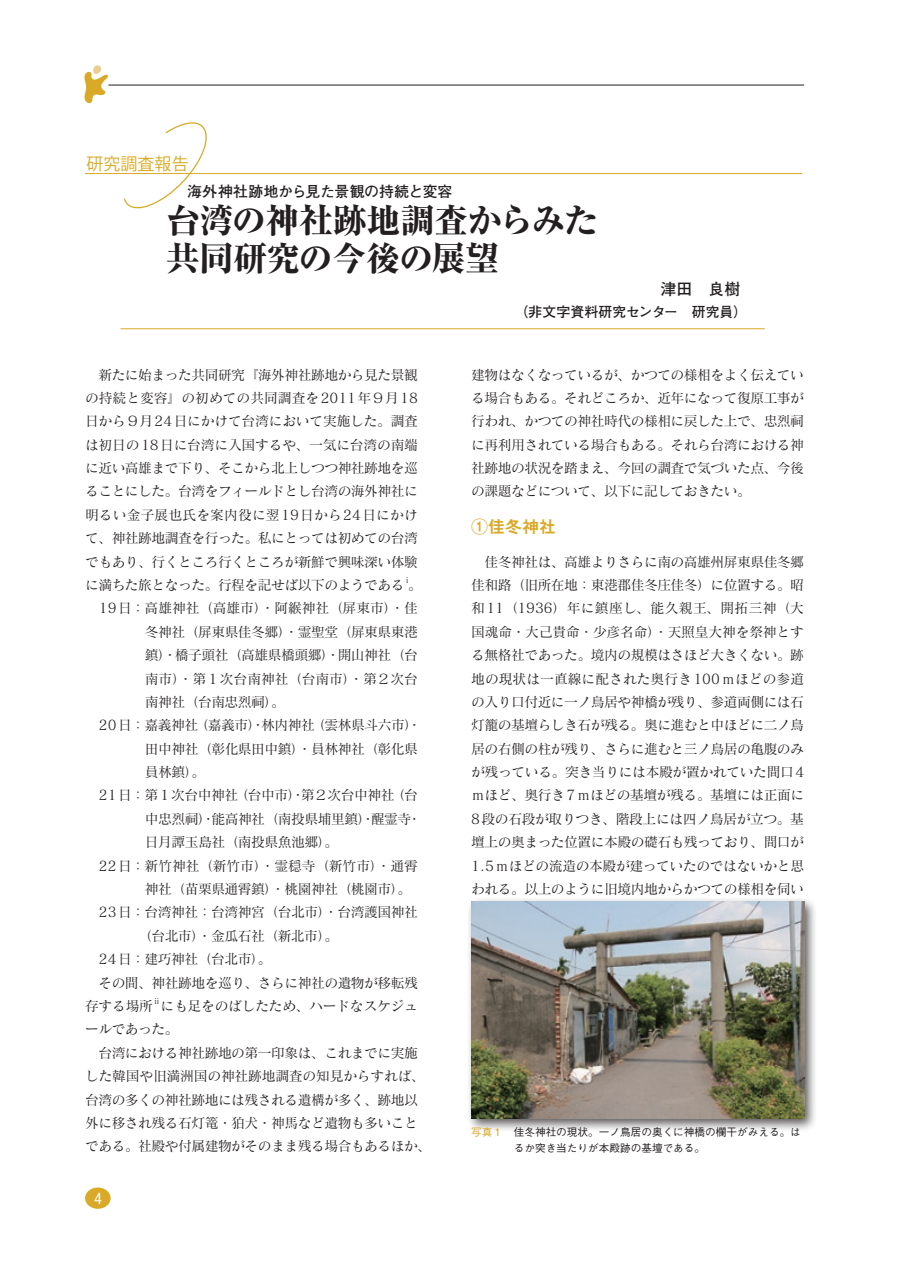
<style>
.page{position:relative;width:902px;height:1263px;background:#fff}
.page>*{position:absolute;margin:0;border:0;box-sizing:border-box;transform-origin:0 0}
.t1{font:800 34.05px/38.2px "Ryumin Pro";letter-spacing:-.015em;color:#231f20}
.t2{font:300 19.2px "Jomin Std";color:#231f20}
.t3{font:16.95px "Koz Go Pro";color:#d9a927}
.t4{font:16.95px "Midashi Go Pro MB31";color:#d9a927}
.t5{font:700 15.9px "Futo Go B101 Pro";color:#231f20}
.t6{font:500 15.45px "Gothic BBB Pro";color:#fff}
.t7{font:700 14.85px "Futo Go B101 Pro";letter-spacing:-.005em;color:#231f20}
.t8{font:13.8px/23.4px "Matisse Pro M";letter-spacing:-.04em;color:#231f20}
.t9{font:13.8px "Matisse Pro M";letter-spacing:-.005em;color:#231f20}
.t10{font:13.8px "Matisse Pro M";letter-spacing:-.01em;color:#231f20}
.t11{font:700 13.8px "Futo Go B101 Pro";letter-spacing:.005em;color:#231f20}
.t12{font:500 10.65px/15.9px "Gothic BBB Pro";color:#231f20}
.t13{font:8.1px "Matisse Pro M";color:#231f20}
.s1{color:#d9a927}
</style>
<div class="page">
<img style="left:84px;top:79px;width:28px;height:25px">
<hr style="left:108px;top:85px;width:696px;height:1px;background:#231f20">
<img style="left:84px;top:65px;width:24px;height:14px">
<div style="left:85px;top:1187px;width:26px;height:22px;background:#d9a927;border-radius:50%"></div>
<hr style="left:85px;top:173px;width:717px;height:1px;background:#d9a927">
<hr style="left:120px;top:328px;width:644px;height:1px;background:#d9a927">
<svg style="left:123px;top:122px;width:91px;height:87px"></svg>
<div style="left:465px;top:896px;width:352px;height:236px;background:#231f20;opacity:.75"></div>
<img style="left:471px;top:901px;width:333px;height:217px">
<p class="t3" style="left:87px;top:153px;width:104px">研究調査報告</p>
<p class="t7" style="left:187px;top:180px;width:267px">海外神社跡地から見た景観の持続と変容</p>
<p class="t1" style="left:166px;top:199px;width:433px">台湾の神社跡地調査からみた共同研究の今後の展望</p>
<p class="t8" style="left:85px;top:362px;width:338px">　新たに始まった共同研究『海外神社跡地から見た景観の持続と変容』の初めての共同調査を2011年９月18日から９月24日にかけて台湾において実施した。調査は初日の18日に台湾に入国するや、一気に台湾の南端に近い高雄まで下り、そこから北上しつつ神社跡地を巡ることにした。台湾をフィールドとし台湾の海外神社に明るい金子展也氏を案内役に翌19日から24日にかけて、神社跡地調査を行った。私にとっては初めての台湾でもあり、行くところ行くところが新鮮で興味深い体験に満ちた旅となった。行程を記せば以下のようである。</p>
<p class="t2" style="left:101px;top:575px;width:116px;rotate:-5deg">研究調査報告</p>
<p class="t13" style="left:406px;top:575px;width:4px">i</p>
<p class="t9" style="left:99px;top:600px;width:320px">19日：高雄神社（高雄市）・阿緱神社（屏東市）・佳</p>
<p class="t8" style="left:145px;top:620px;width:275px">冬神社（屏東県佳冬郷）・霊聖堂（屏東県東港</p>
<p class="t8" style="left:145px;top:643px;width:274px">鎮）・橋子頭社（高雄県橋頭郷）・開山神社（台</p>
<p class="t10" style="left:145px;top:670px;width:274px">南市）・第１次台南神社（台南市）・第２次台</p>
<p class="t8" style="left:145px;top:690px;width:142px">南神社（台南忠烈祠）。</p>
<p class="t8" style="left:99px;top:713px;width:324px">20日：嘉義神社（嘉義市）・林内神社（雲林県斗六市）・</p>
<p class="t8" style="left:145px;top:736px;width:275px">田中神社（彰化県田中鎮）・員林神社（彰化県</p>
<p class="t8" style="left:145px;top:760px;width:62px">員林鎮）。</p>
<p class="t8" style="left:99px;top:783px;width:320px">21日：第１次台中神社（台中市）・第２次台中神社（台</p>
<p class="t8" style="left:145px;top:807px;width:278px">中忠烈祠）・能高神社（南投県埔里鎮）・醒霊寺・</p>
<p class="t8" style="left:145px;top:830px;width:195px">日月譚玉島社（南投県魚池郷）。</p>
<p class="t9" style="left:99px;top:857px;width:320px">22日：新竹神社（新竹市）・霊穏寺（新竹市）・通霄</p>
<p class="t8" style="left:145px;top:877px;width:268px">神社（苗栗県通霄鎮）・桃園神社（桃園市）。</p>
<p class="t8" style="left:99px;top:900px;width:320px">23日：台湾神社：台湾神宮（台北市）・台湾護国神社</p>
<p class="t8" style="left:138px;top:923px;width:202px">（台北市）・金瓜石社（新北市）。</p>
<p class="t8" style="left:99px;top:947px;width:174px">24日：建巧神社（台北市）。</p>
<p class="t8" style="left:85px;top:970px;width:334px">　その間、神社跡地を巡り、さらに神社の遺物が移転残</p>
<p class="t8" style="left:85px;top:994px;width:69px">存する場所</p>
<p class="t13" style="left:154px;top:996px;width:6px">ii</p>
<p class="t8" style="left:85px;top:994px;width:348px;text-indent:75px">にも足をのばしたため、ハードなスケジュールであった。<br>　台湾における神社跡地の第一印象は、これまでに実施した韓国や旧満洲国の神社跡地調査の知見からすれば、台湾の多くの神社跡地には残される遺構が多く、跡地以外に移され残る石灯篭・狛犬・神馬など遺物も多いことである。社殿や付属建物がそのまま残る場合もあるほか、</p>
<p class="t6" style="left:94px;top:1186px;width:9px">4</p>
<p class="t5" style="left:660px;top:276px;width:81px">津田　良樹</p>
<p class="t11" style="left:514px;top:300px;width:234px">（非文字資料研究センター　研究員）</p>
<p class="t8" style="left:471px;top:362px;width:334px;text-align:justify">建物はなくなっているが、かつての様相をよく伝えている場合もある。それどころか、近年になって復原工事が行われ、かつての神社時代の様相に戻した上で、忠烈祠に再利用されている場合もある。それら台湾における神社跡地の状況を踏まえ、今回の調査で気づいた点、今後の課題などについて、以下に記しておきたい。</p>
<p class="t4" style="left:471px;top:513px;width:87px">①佳冬神社</p>
<p class="t8" style="left:471px;top:549px;width:334px;text-align:justify">　佳冬神社は、高雄よりさらに南の高雄州屏東県佳冬郷佳和路（旧所在地：東港郡佳冬庄佳冬）に位置する。昭和11（1936）年に鎮座し、能久親王、開拓三神（大国魂命・大己貴命・少彦名命）・天照皇大神を祭神とする無格社であった。境内の規模はさほど大きくない。跡地の現状は一直線に配された奥行き100ｍほどの参道の入り口付近に一ノ鳥居や神橋が残り、参道両側には石灯籠の基壇らしき石が残る。奥に進むと中ほどに二ノ鳥居の右側の柱が残り、さらに進むと三ノ鳥居の亀腹のみが残っている。突き当りには本殿が置かれていた間口4ｍほど、奥行き7ｍほどの基壇が残る。基壇には正面に8段の石段が取りつき、階段上には四ノ鳥居が立つ。基壇上の奥まった位置に本殿の礎石も残っており、間口が1.5ｍほどの流造の本殿が建っていたのではないかと思われる。以上のように旧境内地からかつての様相を伺い</p>
<p class="t12" style="left:513px;top:1123px;width:289px;text-indent:-43px"><span class="s1">写真１</span> 佳冬神社の現状。一ノ鳥居の奥くに神橋の欄干がみえる。はるか突き当たりが本殿跡の基壇である。</p>
</div>
